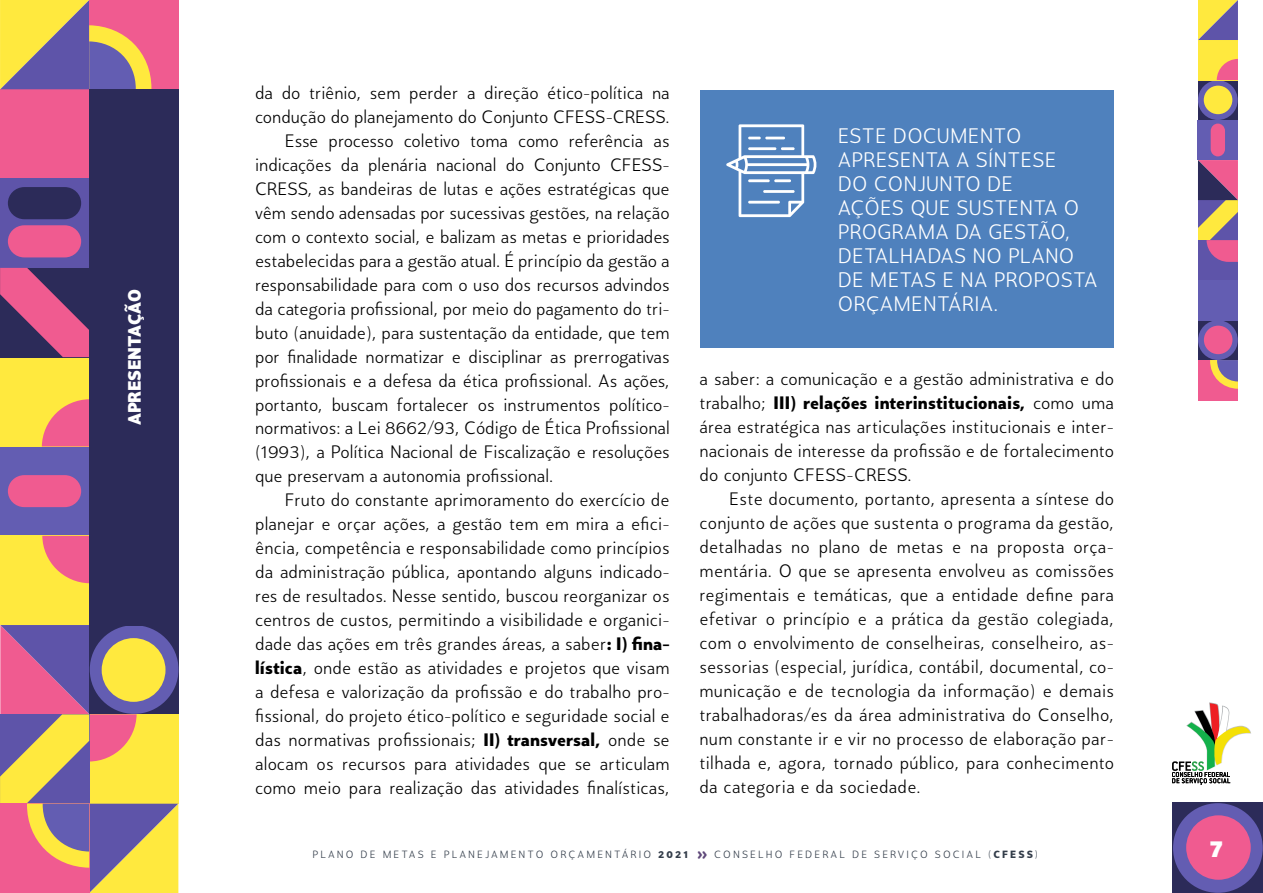
<style>
.page{position:relative;width:1263px;height:893px;background:#fff}
.page>*{position:absolute;margin:0;border:0;box-sizing:border-box;transform-origin:0 0}
.t1{font:900 24px "Proda Sans";color:#fff}
.t2{font:300 21px/24px "Proda Sans";letter-spacing:.01em;color:#fff}
.t3{font:300 18px/24px "Proda Sans";color:#000;text-align:justify}
.t4{font:300 18px "Proda Sans";letter-spacing:.02em;color:#000}
.t5{font:300 18px "Proda Sans";letter-spacing:-.02em;color:#000}
.t6{font:800 18px "Proda Sans";color:#fff}
.t7{font:300 10.5px "Proda Sans";letter-spacing:.2em;color:#333d4a}
.s1{font-weight:700}
.s2{font-family:"Duepuntozero";font-weight:800;font-size:16.5px;color:#5f497a}
</style>
<div class="page">
<div style="left:0;top:89px;width:89px;height:89px;background:#f05b90"></div>
<div style="left:0;top:178px;width:89px;height:90px;background:#5e54a9"></div>
<div style="left:8px;top:225px;width:73px;height:32px;background:#f05b90;border-radius:16px"></div>
<div style="left:8px;top:187px;width:73px;height:32px;background:#2c2b59;border-radius:16px"></div>
<div style="left:89px;top:0;width:89px;height:89px;background:#f05b90"></div>
<svg style="left:0;top:0;width:151px;height:89px"></svg>
<div style="left:0;top:536px;width:89px;height:89px;background:#ffe93e"></div>
<svg style="left:0;top:268px;width:89px;height:316px;background:#bc8175"></svg>
<svg style="left:0;top:625px;width:178px;height:268px;background:#bc8f77"></svg>
<div style="left:1198px;top:240px;width:40px;height:40px;background:#5e54a9"></div>
<svg style="left:1198px;top:160px;width:40px;height:102px;background:#a56c7b"></svg>
<div style="left:1198px;top:360px;width:40px;height:40px;background:#f05b90"></div>
<svg style="left:1210px;top:360px;width:28px;height:29px"></svg>
<div style="left:1198px;top:320px;width:40px;height:40px;background:#2c2b59"></div>
<svg style="left:1198px;top:320px;width:40px;height:40px"></svg>
<div style="left:1204px;top:326px;width:28px;height:28px;background:#f05b90;border-radius:50%"></div>
<div style="left:1198px;top:280px;width:40px;height:40px;background:#635db2"></div>
<div style="left:1198px;top:120px;width:40px;height:40px;background:#635db2"></div>
<div style="left:1211px;top:124px;width:14px;height:32px;background:#f05b90;border-radius:7px"></div>
<div style="left:1198px;top:80px;width:40px;height:40px;background:#2c2b59"></div>
<svg style="left:1198px;top:80px;width:40px;height:40px"></svg>
<div style="left:1204px;top:86px;width:28px;height:28px;background:#ffe93e;border-radius:50%"></div>
<div style="left:1198px;top:40px;width:40px;height:40px;background:#ffe93e"></div>
<svg style="left:1217px;top:59px;width:21px;height:21px"></svg>
<svg style="left:1198px;top:0;width:40px;height:40px;background:#ae9e74"></svg>
<svg style="left:1172px;top:702px;width:79px;height:83px"></svg>
<div style="left:1173px;top:803px;width:90px;height:90px;background:#2c2b59"></div>
<div style="left:1173px;top:803px;width:90px;height:90px;background:#635db2;border-radius:50%"></div>
<div style="left:1186px;top:815px;width:65px;height:65px;background:#f05b90;border-radius:50%"></div>
<div style="left:89px;top:89px;width:90px;height:536px;background:#2c2b59"></div>
<div style="left:700px;top:90px;width:413px;height:258px;background:#4f81bd"></div>
<svg style="left:726px;top:124px;width:91px;height:93px"></svg>
<p class="t6" style="left:122px;top:425px;width:137px;rotate:-90deg">Apresentação</p>
<p class="t3" style="left:255px;top:80px;width:416px">da do triênio, sem perder a direção ético-política na condução do planejamento do Conjunto CFESS-CRESS</p>
<p class="t3" style="left:666px;top:104px;width:6px">.</p>
<p class="t5" style="left:285px;top:129px;width:386px">Esse processo coletivo toma como referência as</p>
<p class="t3" style="left:255px;top:152px;width:416px">indicações da plenária nacional do Conjunto CFESS-</p>
<p class="t3" style="left:255px;top:176px;width:23px">CRESS</p>
<p class="t3" style="left:255px;top:176px;width:416px;text-indent:53px">, as bandeiras de lutas e ações estratégicas que vêm sendo adensadas por sucessivas gestões, na relação com o contexto social, e balizam as metas e prioridades estabelecidas para a gestão atual. É princípio da gestão a responsabilidade para com o uso dos recursos advindos da categoria profissional, por meio do pagamento do tri&shy;buto (anuidade), para sustentação da entidade, que tem por finalidade normatizar e disciplinar as prerrogativas profissionais e a defesa da ética profissional. As ações, portanto, buscam fortalecer os instrumentos político&shy;normativos: a Lei 8662/93, Código de Ética Profissional (1993), a Política Nacional de Fiscalização e resoluções que preservam a autonomia profissional.</p>
<p class="t3" style="left:255px;top:488px;width:416px;text-indent:30px">Fruto do constante aprimoramento do exercício de planejar e orçar ações, a gestão tem em mira a efici&shy;ência, competência e responsabilidade como princípios da administração pública, apontando alguns indicado&shy;res de resultados. N esse sentido, buscou reorganizar os centros de custos, permitindo a visibilidade e organici&shy;dade das ações em três grandes áreas, a saber<span class="s1">: I) fina&shy;lística</span>, onde estão as atividades e projetos que visam a defesa e valorização da profissão e do trabalho pro&shy;fissional, do projeto ético-político e seguridade social e das normativas profissionais; <span class="s1">II) transversal,</span> onde se alocam os recursos para atividades que se articulam como meio para realização das atividades finalísticas,</p>
<p class="t2" style="left:838px;top:123px;width:261px">Este documento apresenta a síntese<br>do conjunto de<br>ações que sustenta o programa da gestão, detalhadas no plano de metas e na proposta orçamentária.</p>
<p class="t3" style="left:699px;top:367px;width:416px">a saber: a comunicação e a gestão administrativa e do trabalho; <span class="s1">III) relações interinstitucionais,</span> como uma área estratégica nas articulações institucionais e inter&shy;nacionais de interesse da profissão e de fortalecimento do conjunto CFESS-CRESS</p>
<p class="t3" style="left:908px;top:463px;width:6px">.</p>
<p class="t3" style="left:729px;top:487px;width:386px">Este documento, portanto, apresenta a síntese do</p>
<p class="t3" style="left:699px;top:511px;width:416px">conjunto de ações que sustenta o programa da gestão,</p>
<p class="t3" style="left:699px;top:535px;width:416px">detalhadas no plano de metas e na proposta orça-</p>
<p class="t3" style="left:699px;top:559px;width:416px">mentária. O que se apresenta envolveu as comissões</p>
<p class="t3" style="left:699px;top:583px;width:416px">regimentais e temáticas, que a entidade define para</p>
<p class="t3" style="left:699px;top:607px;width:416px">efetivar o princípio e a prática da gestão colegiada,</p>
<p class="t3" style="left:699px;top:631px;width:416px">com o envolvimento de conselheiras, conselheiro, as-</p>
<p class="t3" style="left:699px;top:655px;width:416px">sessorias (especial, jurídica, contábil, documental, co-</p>
<p class="t3" style="left:699px;top:679px;width:416px">municação e de tecnologia da informação) e demais</p>
<p class="t3" style="left:699px;top:703px;width:416px">trabalhadoras/es da área administrativa do Conselho,</p>
<p class="t4" style="left:699px;top:728px;width:416px">num constante ir e vir no processo de elaboração par-</p>
<p class="t4" style="left:699px;top:752px;width:416px">tilhada e, agora, tornado público, para conhecimento</p>
<p class="t3" style="left:699px;top:775px;width:223px">da categoria e da sociedade.</p>
<p class="t7" style="left:312px;top:848px;width:727px">Plano de metas e p lanejamento orçamentário <span class="s1">2021</span> <span class="s2">&gt;&gt;</span> Conselho Federal de Serviço Soc ial (<span class="s1">CFESS</span>)</p>
<h1 class="t1" style="left:1210px;top:831px;width:15px">7</h1>
</div>
